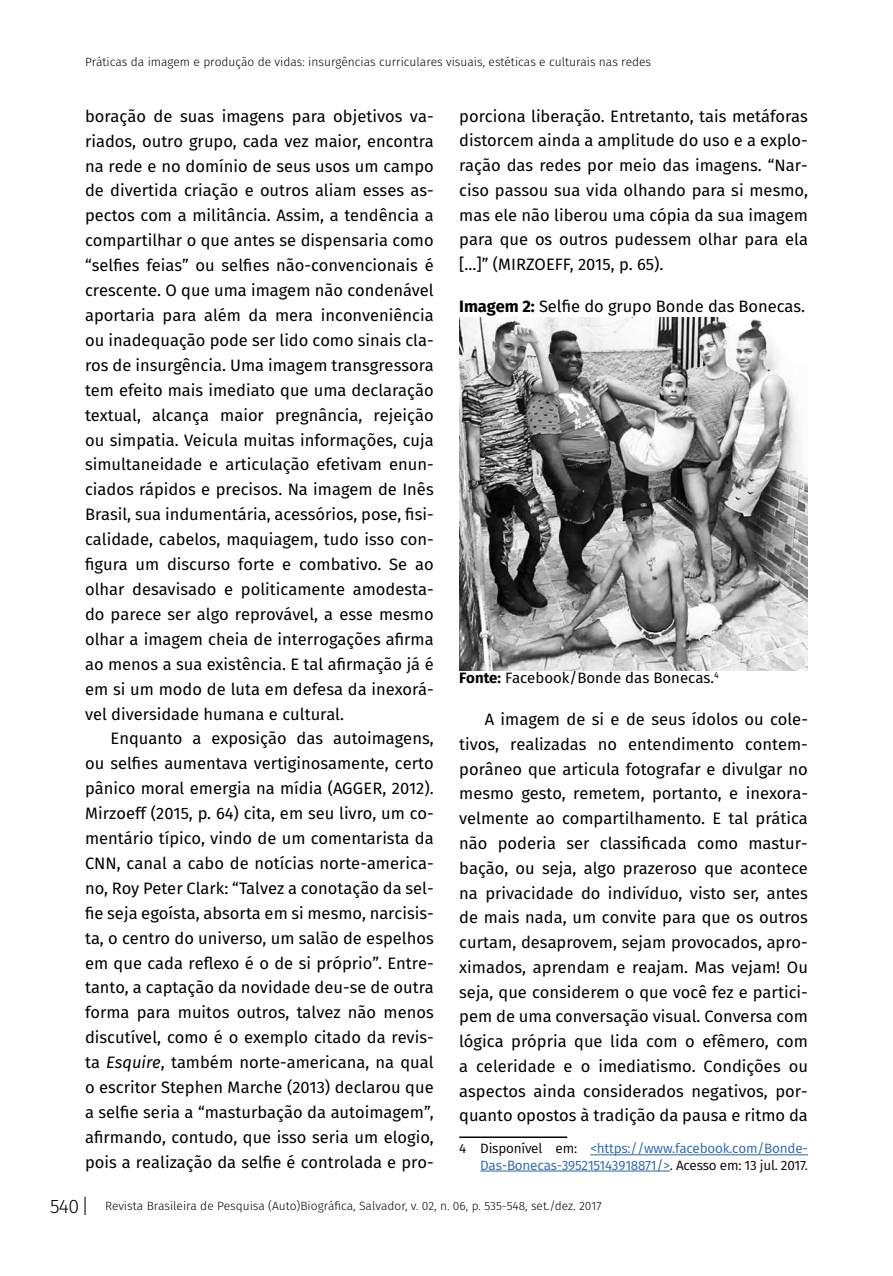
<style>
.page{position:relative;width:893px;height:1276px;background:#fff}
.page>*{position:absolute;margin:0;border:0;box-sizing:border-box;transform-origin:0 0}
.t1{font:300 19.5px "Fira Sans";color:#000}
.t2{font:16.5px/24.9px "Fira Sans";color:#000;text-align:justify}
.t3{font:15px "Fira Sans";color:#000}
.t4{font:13.5px/16.2px "Fira Sans";letter-spacing:-.015em;color:#2964b0;text-align:right}
.t5{font:300 12px "Fira Sans";color:#000}
.s1{font-style:italic}
.s2{font-weight:700}
.s3{color:#000}
</style>
<div class="page">
<svg style="left:85px;top:1196px;width:1px;height:19px"></svg>
<hr style="left:459px;top:1136px;width:108px;height:2px;background:#000">
<hr style="left:590px;top:1154px;width:218px;height:1px;background:#2964b0">
<hr style="left:480px;top:1170px;width:190px;height:1px;background:#2964b0">
<img style="left:459px;top:317px;width:349px;height:353px">
<p class="t5" style="left:85px;top:53px;width:568px">Práticas da imagem e produção de vidas: insurgências curriculares visuais, estéticas e culturais nas redes</p>
<p class="t2" style="left:85px;top:103px;width:350px">boração de suas imagens para objetivos va&shy;riados, outro grupo, cada vez maior, encontra na rede e no domínio de seus usos um campo de divertida criação e outros aliam esses as&shy;pectos com a militância. Assim, a tendência a compartilhar o que antes se dispensaria como “selfies feias” ou selfies não-convencionais é crescente. O que uma imagem não condenável aportaria para além da mera inconveniência ou inadequação pode ser lido como sinais cla&shy;ros de insurgência. Uma imagem transgressora tem efeito mais imediato que uma declaração textual, alcança maior pregnância, rejeição ou simpatia. Veicula muitas informações, cuja simultaneidade e articulação efetivam enun&shy;ciados rápidos e precisos. Na imagem de Inês Brasil, sua indumentária, acessórios, pose, fisi&shy;calidade, cabelos, maquiagem, tudo isso con&shy;figura um discurso forte e combativo. Se ao olhar desavisado e politicamente amodesta&shy;do parece ser algo reprovável, a esse mesmo olhar a imagem cheia de interrogações afirma ao menos a sua existência. E tal afirmação já é em si um modo de luta em defesa da inexorá&shy;vel diversidade humana e cultural.</p>
<p class="t2" style="left:85px;top:726px;width:350px;text-indent:26px">Enquanto a exposição das autoimagens, ou selfies aumentava vertiginosamente, certo pânico moral emergia na mídia (Agger</p>
<p class="t2" style="left:85px;top:775px;width:350px;text-indent:298px">, 2012).<br>Mirzoeff (2015, p. 64) cita, em seu livro, um co&shy;mentário típico, vindo de um comentarista da CNN, canal a cabo de notícias norte-america&shy;no, Roy Peter Clark: “Talvez a conotação da sel&shy;fie seja egoísta, absorta em si mesmo, narcisis&shy;ta, o centro do universo, um salão de espelhos em que cada reflexo é o de si próprio”. Entre&shy;tanto, a captação da novidade deu-se de outra forma para muitos outros, talvez não menos discutível, como é o exemplo citado da revis&shy;ta <span class="s1">Esquire</span>, também norte-americana, na qual o escritor Stephen Marche (2013) declarou que a selfie seria a “masturbação da autoimagem”, afirmando, contudo, que isso seria um elogio, pois a realização da selfie é controlada e pro-</p>
<p class="t2" style="left:459px;top:103px;width:350px">porciona liberação. Entretanto, tais metáforas distorcem ainda a amplitude do uso e a explo&shy;ração das redes por meio das imagens. “Nar&shy;ciso passou sua vida olhando para si mesmo, mas ele não liberou uma cópia da sua imagem para que os outros pudessem olhar para ela [...]” (MIRZOEFF, 2015, p. 65).</p>
<p class="t2" style="left:459px;top:293px;width:347px"><span class="s2">Imagem 2:</span> Selfie do grupo Bonde das Bonecas.</p>
<p class="t3" style="left:459px;top:667px;width:261px"><span class="s2">Fonte:</span> Facebook/Bonde das Bonecas.<sup>4</sup></p>
<p class="t2" style="left:459px;top:706px;width:350px;text-indent:26px">A imagem de si e de seus ídolos ou cole&shy;tivos, realizadas no entendimento contem&shy;porâneo que articula fotografar e divulgar no mesmo gesto, remetem, portanto, e inexora&shy;velmente ao compartilhamento. E tal prática não poderia ser classificada como mastur&shy;bação, ou seja, algo prazeroso que acontece na privacidade do indivíduo, visto ser, antes de mais nada, um convite para que os outros curtam, desaprovem, sejam provocados, apro&shy;ximados, aprendam e reajam. Mas vejam! Ou seja, que considerem o que você fez e partici&shy;pem de uma conversação visual. Conversa com lógica própria que lida com o efêmero, com a celeridade e o imediatismo. Condições ou aspectos ainda considerados negativos, por&shy;quanto opostos à tradição da pausa e ritmo da</p>
<p class="t4" style="left:459px;top:1140px;width:350px"><span class="s3">4 Disponível em:</span> &lt;https://www.facebook.com/Bonde-<br>Das-Bonecas-395215143918871/&gt;<span class="s3">. Acesso em: 13 jul. 2017.</span></p>
<p class="t1" style="left:50px;top:1192px;width:31px">540</p>
<p class="t5" style="left:105px;top:1197px;width:498px">Revista Brasileira de Pesquisa (Auto)Biográfica, Salvador, v. 02, n. 06, p. 535-548, set./dez. 2017</p>
</div>
